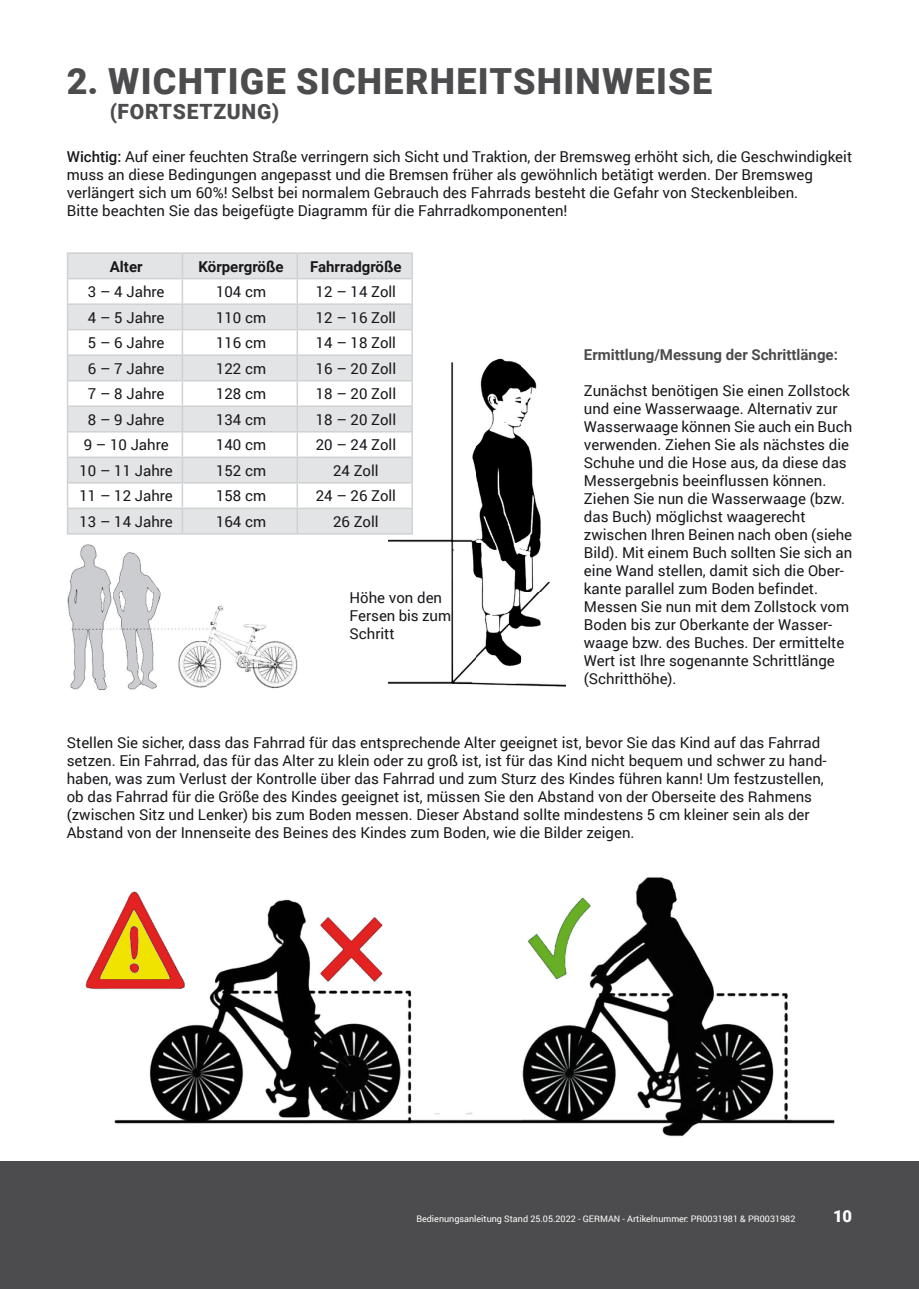
<style>
.page{position:relative;width:919px;height:1289px;background:#fff}
.page>*{position:absolute;margin:0;border:0;box-sizing:border-box;transform-origin:0 0}
.t1{font:900 36px "Roboto";letter-spacing:.035em;color:#4c4c4e}
.t2{font:900 21px "Roboto";letter-spacing:.035em;color:#4c4c4e}
.t3{font:900 16.5px "Roboto";color:#fff}
.t4{font:15px/18px "Roboto";color:#1a171c}
.t5{font:700 15px "Roboto";color:#4c4c4e}
.t6{font:700 15px "Roboto";color:#1a171c}
.t7{font:9px "Roboto";color:#fff}
.s1{font-weight:500}
</style>
<div class="page">
<div style="left:0;top:1161px;width:918px;height:127px;background:#4c4c4e"></div>
<img style="left:67px;top:544px;width:231px;height:146px">
<img style="left:85px;top:877px;width:750px;height:260px">
<img style="left:388px;top:358px;width:177px;height:329px">
<svg style="left:68px;top:254px;width:343px;height:279px;fill:#e3e4e5"></svg>
<hr style="left:67px;top:252px;width:115px;height:2px;background:#d0d1d2">
<hr style="left:182px;top:252px;width:115px;height:2px;background:#d0d1d2">
<hr style="left:297px;top:252px;width:116px;height:2px;background:#d0d1d2">
<hr style="left:296px;top:254px;width:2px;height:24px;background:#d0d1d2">
<hr style="left:411px;top:254px;width:2px;height:24px;background:#d0d1d2">
<hr style="left:296px;top:279px;width:2px;height:24px;background:#d0d1d2">
<hr style="left:411px;top:279px;width:2px;height:24px;background:#d0d1d2">
<hr style="left:296px;top:305px;width:2px;height:24px;background:#d0d1d2">
<hr style="left:411px;top:305px;width:2px;height:24px;background:#d0d1d2">
<hr style="left:296px;top:330px;width:2px;height:24px;background:#d0d1d2">
<hr style="left:411px;top:330px;width:2px;height:24px;background:#d0d1d2">
<hr style="left:296px;top:356px;width:2px;height:24px;background:#d0d1d2">
<hr style="left:411px;top:356px;width:2px;height:24px;background:#d0d1d2">
<hr style="left:296px;top:381px;width:2px;height:24px;background:#d0d1d2">
<hr style="left:411px;top:381px;width:2px;height:24px;background:#d0d1d2">
<hr style="left:296px;top:407px;width:2px;height:24px;background:#d0d1d2">
<hr style="left:411px;top:407px;width:2px;height:24px;background:#d0d1d2">
<hr style="left:296px;top:432px;width:2px;height:24px;background:#d0d1d2">
<hr style="left:411px;top:432px;width:2px;height:24px;background:#d0d1d2">
<hr style="left:296px;top:458px;width:2px;height:24px;background:#d0d1d2">
<hr style="left:411px;top:458px;width:2px;height:24px;background:#d0d1d2">
<hr style="left:296px;top:483px;width:2px;height:24px;background:#d0d1d2">
<hr style="left:411px;top:483px;width:2px;height:24px;background:#d0d1d2">
<svg style="left:67px;top:254px;width:1px;height:279px"></svg>
<hr style="left:296px;top:509px;width:2px;height:24px;background:#d0d1d2">
<hr style="left:411px;top:509px;width:2px;height:24px;background:#d0d1d2">
<hr style="left:67px;top:278px;width:115px;height:1px;background:#d0d1d2">
<hr style="left:182px;top:278px;width:115px;height:1px;background:#d0d1d2">
<hr style="left:297px;top:278px;width:116px;height:1px;background:#d0d1d2">
<hr style="left:67px;top:303px;width:115px;height:2px;background:#d0d1d2">
<hr style="left:182px;top:303px;width:115px;height:2px;background:#d0d1d2">
<hr style="left:297px;top:303px;width:116px;height:2px;background:#d0d1d2">
<hr style="left:67px;top:329px;width:115px;height:1px;background:#d0d1d2">
<hr style="left:182px;top:329px;width:115px;height:1px;background:#d0d1d2">
<hr style="left:297px;top:329px;width:116px;height:1px;background:#d0d1d2">
<hr style="left:67px;top:354px;width:115px;height:2px;background:#d0d1d2">
<hr style="left:182px;top:354px;width:115px;height:2px;background:#d0d1d2">
<hr style="left:297px;top:354px;width:116px;height:2px;background:#d0d1d2">
<hr style="left:67px;top:380px;width:115px;height:1px;background:#d0d1d2">
<hr style="left:182px;top:380px;width:115px;height:1px;background:#d0d1d2">
<hr style="left:297px;top:380px;width:116px;height:1px;background:#d0d1d2">
<hr style="left:67px;top:405px;width:115px;height:2px;background:#d0d1d2">
<hr style="left:182px;top:405px;width:115px;height:2px;background:#d0d1d2">
<hr style="left:297px;top:405px;width:116px;height:2px;background:#d0d1d2">
<hr style="left:67px;top:431px;width:115px;height:1px;background:#d0d1d2">
<hr style="left:182px;top:431px;width:115px;height:1px;background:#d0d1d2">
<hr style="left:297px;top:431px;width:116px;height:1px;background:#d0d1d2">
<hr style="left:67px;top:456px;width:115px;height:2px;background:#d0d1d2">
<hr style="left:182px;top:456px;width:115px;height:2px;background:#d0d1d2">
<hr style="left:297px;top:456px;width:116px;height:2px;background:#d0d1d2">
<hr style="left:67px;top:482px;width:115px;height:1px;background:#d0d1d2">
<hr style="left:182px;top:482px;width:115px;height:1px;background:#d0d1d2">
<hr style="left:297px;top:482px;width:116px;height:1px;background:#d0d1d2">
<hr style="left:67px;top:507px;width:115px;height:2px;background:#d0d1d2">
<hr style="left:182px;top:507px;width:115px;height:2px;background:#d0d1d2">
<svg style="left:182px;top:254px;width:1px;height:279px"></svg>
<hr style="left:297px;top:507px;width:116px;height:2px;background:#d0d1d2">
<hr style="left:67px;top:533px;width:115px;height:1px;background:#d0d1d2">
<hr style="left:182px;top:533px;width:115px;height:1px;background:#d0d1d2">
<hr style="left:297px;top:533px;width:116px;height:1px;background:#d0d1d2">
<h1 class="t1" style="left:67px;top:56px;width:647px">2. WICHTIGE SICHERHEITSHINWEISE</h1>
<h2 class="t2" style="left:110px;top:97px;width:171px">(FORTSETZUNG)</h2>
<p class="t4" style="left:67px;top:147px;width:786px"><span class="s1">Wichtig:</span> Auf einer feuchten Straße verringern sich Sicht und Traktion, der Bremsweg erhöht sich, die Geschwindigkeit muss an diese Bedingungen angepasst und die Bremsen früher als gewöhnlich betätigt werden. Der Bremsweg verlängert sich um 60%! Selbst bei normalem Gebrauch des Fahrrads besteht die Gefahr von Steckenbleiben.<br>Bitte beachten Sie das beigefügte Diagramm für die Fahrradkomponenten!</p>
<p class="t6" style="left:110px;top:256px;width:34px">Alter</p>
<p class="t6" style="left:198px;top:256px;width:86px">Körpergröße</p>
<p class="t6" style="left:310px;top:256px;width:93px">Fahrradgröße</p>
<p class="t4" style="left:88px;top:282px;width:78px">3 – 4 Jahre</p>
<p class="t4" style="left:216px;top:282px;width:52px">104 cm</p>
<p class="t4" style="left:316px;top:282px;width:82px">12 – 14 Zoll</p>
<p class="t4" style="left:88px;top:308px;width:78px">4 – 5 Jahre</p>
<p class="t4" style="left:216px;top:308px;width:52px">110 cm</p>
<p class="t4" style="left:316px;top:308px;width:82px">12 – 16 Zoll</p>
<p class="t4" style="left:88px;top:333px;width:78px">5 – 6 Jahre</p>
<p class="t4" style="left:216px;top:333px;width:52px">116 cm</p>
<p class="t4" style="left:316px;top:333px;width:82px">14 – 18 Zoll</p>
<p class="t4" style="left:88px;top:359px;width:78px">6 – 7 Jahre</p>
<p class="t4" style="left:216px;top:359px;width:52px">122 cm</p>
<p class="t4" style="left:316px;top:359px;width:82px">16 – 20 Zoll</p>
<p class="t4" style="left:88px;top:384px;width:78px">7 – 8 Jahre</p>
<p class="t4" style="left:216px;top:384px;width:52px">128 cm</p>
<p class="t4" style="left:316px;top:384px;width:82px">18 – 20 Zoll</p>
<p class="t4" style="left:88px;top:410px;width:78px">8 – 9 Jahre</p>
<p class="t4" style="left:216px;top:410px;width:52px">134 cm</p>
<p class="t4" style="left:316px;top:410px;width:82px">18 – 20 Zoll</p>
<p class="t4" style="left:84px;top:435px;width:86px">9 – 10 Jahre</p>
<p class="t4" style="left:216px;top:435px;width:52px">140 cm</p>
<p class="t4" style="left:316px;top:435px;width:82px">20 – 24 Zoll</p>
<p class="t4" style="left:79px;top:461px;width:95px">10 – 11 Jahre</p>
<p class="t4" style="left:216px;top:461px;width:52px">152 cm</p>
<p class="t4" style="left:333px;top:461px;width:47px">24 Zoll</p>
<p class="t4" style="left:79px;top:486px;width:95px">11 – 12 Jahre</p>
<p class="t4" style="left:216px;top:486px;width:52px">158 cm</p>
<p class="t4" style="left:316px;top:486px;width:82px">24 – 26 Zoll</p>
<p class="t4" style="left:79px;top:512px;width:95px">13 – 14 Jahre</p>
<p class="t4" style="left:216px;top:512px;width:52px">164 cm</p>
<p class="t4" style="left:333px;top:512px;width:47px">26 Zoll</p>
<p class="t4" style="left:349px;top:588px;width:103px">Höhe von den<br>Fersen bis zum<br>Schritt</p>
<p class="t5" style="left:584px;top:344px;width:255px">Ermittlung/Messung der Schrittlänge:</p>
<p class="t4" style="left:584px;top:381px;width:270px">Zunächst benötigen Sie einen Zollstock und eine Wasserwaage. Alternativ zur Wasserwaage können Sie auch ein Buch verwenden. Ziehen Sie als nächstes die Schuhe und die Hose aus, da diese das Messergebnis beeinflussen können.<br>Ziehen Sie nun die Wasserwaage (bzw. das Buch) möglichst waagerecht zwischen Ihren Beinen nach oben (siehe Bild). Mit einem Buch sollten Sie sich an eine Wand stellen, damit sich die Ober&shy;kante parallel zum Boden befindet.<br>Messen Sie nun mit dem Zollstock vom Boden bis zur Oberkante der Wasser&shy;waage bzw. des Buches. Der ermittelte Wert ist Ihre sogenannte Schrittlänge (Schritthöhe).</p>
<p class="t4" style="left:67px;top:733px;width:761px">Stellen Sie sicher, dass das Fahrrad für das entsprechende Alter geeignet ist, bevor Sie das Kind auf das Fahrrad setzen. Ein Fahrrad, das für das Alter zu klein oder zu groß ist, ist für das Kind nicht bequem und schwer zu hand&shy;haben, was zum Verlust der Kontrolle über das Fahrrad und zum Sturz des Kindes führen kann! Um festzustellen, ob das Fahrrad für die Größe des Kindes geeignet ist, müssen Sie den Abstand von der Oberseite des Rahmens (zwischen Sitz und Lenker) bis zum Boden messen. Dieser Abstand sollte mindestens 5 cm kleiner sein als der Abstand von der Innenseite des Beines des Kindes zum Boden, wie die Bilder zeigen.</p>
<p class="t7" style="left:416px;top:1212px;width:380px">Bedienungsanleitung Stand 25.05.2022 - GERMAN - Artikelnummer: PR0031981 &amp; PR0031982</p>
<p class="t3" style="left:833px;top:1204px;width:21px">10</p>
</div>
